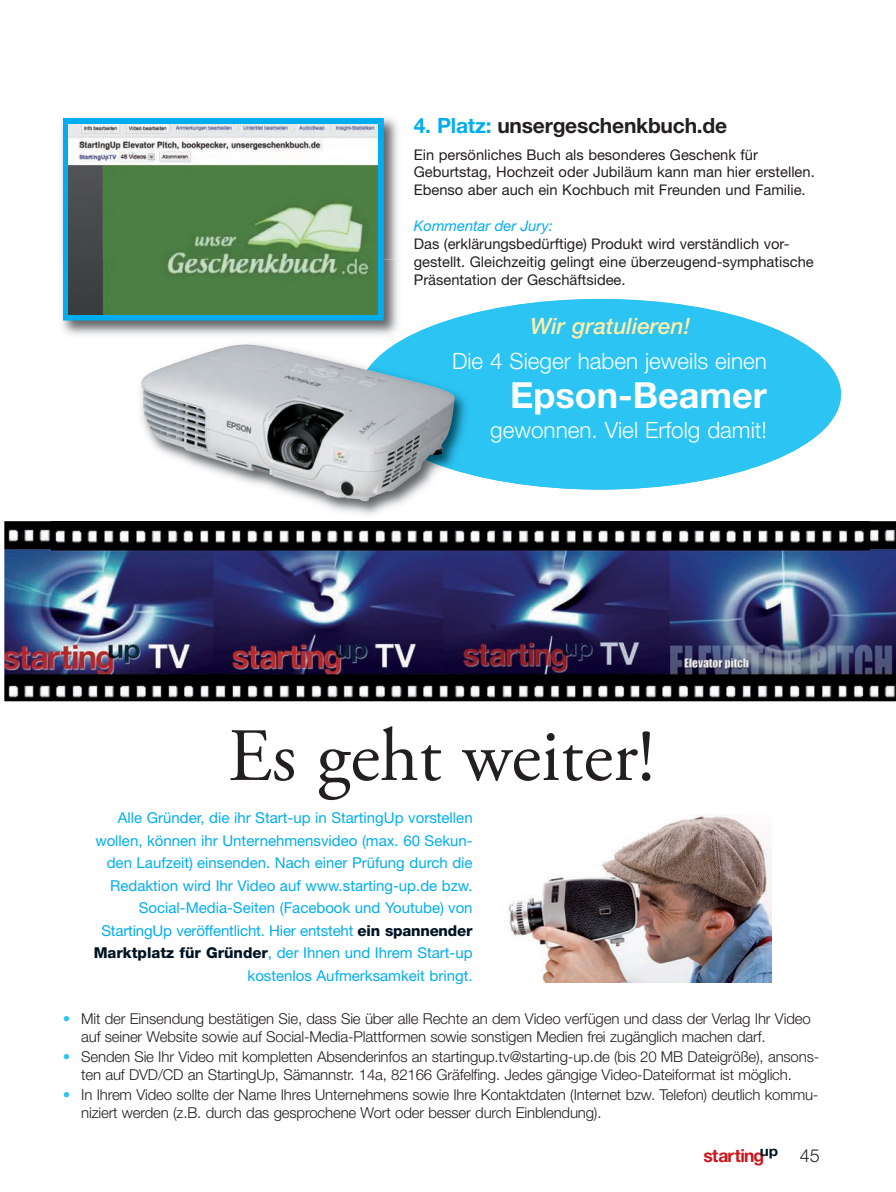
<style>
.page{position:relative;width:896px;height:1192px;background:#fff}
.page>*{position:absolute;margin:0;border:0;box-sizing:border-box;transform-origin:0 0}
.t1{font:75px "Adobe Garamond Pro";color:#231f20}
.t2{font:700 36px "Helvetica Neue LT";color:#fff}
.t3{font:300 22.5px "Helvetica Neue LT";color:#fff}
.t4{font:italic 500 22.5px "Helvetica Neue LT";color:#ffeda9}
.t5{font:700 21px "Helvetica Neue LT";letter-spacing:-.01em;color:#231f20}
.t6{font:700 18px "Helvetica Neue LT";letter-spacing:-.03em;color:#cf151d}
.t7{font:300 18px "Helvetica Neue LT";color:#231f20}
.t8{font:300 15px/18px "Helvetica Neue LT";letter-spacing:-.01em;color:#231f20}
.t9{font:15px/22.5px "Helvetica Neue LT";color:#00aeef;text-align:right}
.t10{font:14.7px/18px "Helvetica Neue LT";color:#231f20}
.t11{font:italic 14.7px "Helvetica Neue LT";color:#00aeef}
.t12{font:700 13.8px "Helvetica Neue LT";color:#001322;scale:1.11 1}
.s1{color:#00aeef}
.s2{font-weight:800;color:#001322}
.s3{color:#2bc4f3}
</style>
<div class="page">
<img style="left:395px;top:299px;width:446px;height:190px">
<img style="left:141px;top:344px;width:314px;height:157px">
<img style="left:61px;top:117px;width:342px;height:223px">
<div style="left:63px;top:118px;width:321px;height:202px;border:6px solid #00aeef"></div>
<img style="left:69px;top:124px;width:309px;height:190px">
<img style="left:4px;top:521px;width:892px;height:180px">
<img style="left:508px;top:814px;width:264px;height:168px">
<h3 class="t5" style="left:414px;top:112px;width:315px"><span class="s1">4. Platz:</span> unsergeschenkbuch.de</h3>
<p class="t10" style="left:414px;top:145px;width:402px">Ein persönliches Buch als besonderes Geschenk für<br>Geburtstag, Hochzeit oder Jubiläum kann man hier erstellen.<br>Ebenso aber auch ein Kochbuch mit Freunden und Familie.</p>
<p class="t11" style="left:414px;top:217px;width:141px">Kommentar der Jury:</p>
<p class="t10" style="left:414px;top:235px;width:401px">Das (erklärungsbedürftige) Produkt wird verständlich vor - gestellt. Gleichzeitig gelingt eine überzeugend-symphatische<br>Präsentation der Geschäftsidee.</p>
<h3 class="t4" style="left:531px;top:313px;width:161px">Wir gratulieren!</h3>
<h3 class="t3" style="left:452px;top:347px;width:316px">Die 4 Sieger haben jeweils einen</h3>
<h2 class="t2" style="left:510px;top:373px;width:258px">Epson-Beamer</h2>
<h3 class="t3" style="left:490px;top:416px;width:278px">gewonnen. Viel Erfolg damit!</h3>
<h1 class="t1" style="left:228px;top:711px;width:428px">Es geht weiter!</h1>
<p class="t9" style="left:94px;top:806px;width:381px">Alle Gründer, die ihr Start-up in StartingUp vorstellen wollen, können ihr Unternehmensvideo (max. 60 Sekun&shy;den Laufzeit) einsenden. Nach einer Prüfung durch die Redaktion wird Ihr Video auf www.starting-up.de bzw.<br>Social-Media-Seiten (Facebook und Youtube) von StartingUp veröffentlicht. Hier entsteht <span class="s2">ein spannender Marktplatz für Gründer</span>, der Ihnen und Ihrem Start-up kostenlos Aufmerksamkeit bringt.</p>
<p class="t8" style="left:81px;top:1009px;width:731px;text-indent:-18px"><span class="s3">•</span> Mit der Einsendung bestätigen Sie, dass Sie über alle Rechte an dem Video verfügen und dass der Verlag Ihr Video auf seiner Web site sowie auf Social-Media-Plattformen sowie sonstigen Medien frei zugänglich machen darf.</p>
<p class="t8" style="left:63px;top:1047px;width:758px;text-align:center"><span class="s3">•</span> Senden Sie Ihr Video mit kompletten Absenderinfos an startingup.tv@starting-up.de (bis 20 MB Dateigröße), ansons&shy;ten auf DVD/CD an StartingUp, Sämannstr. 14a, 82166 Gräfelfing. Jedes gängige Video-Dateiformat ist möglich.</p>
<p class="t8" style="left:81px;top:1085px;width:739px;text-indent:-18px"><span class="s3">•</span> In Ihrem Video sollte der Name Ihres Unternehmens sowie Ihre Kontaktdaten (Internet bzw. Telefon) deutlich kommu&shy;niziert werden (z.B. durch das gesprochene Wort oder besser durch Einblendung).</p>
<p class="t12" style="left:760px;top:1142px;width:18px">up</p>
<p class="t6" style="left:703px;top:1144px;width:62px">starting</p>
<p class="t7" style="left:800px;top:1144px;width:22px">45</p>
</div>
